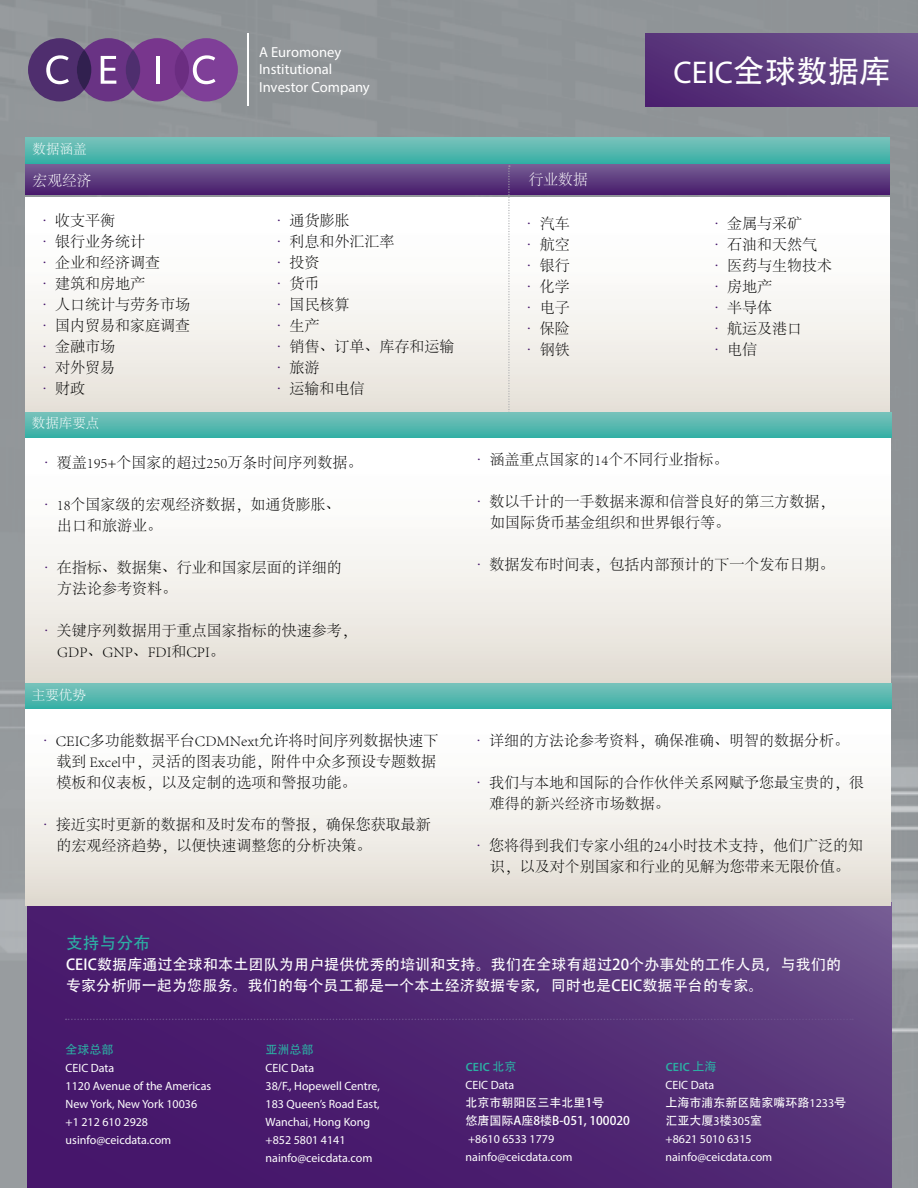
<style>
.page{position:relative;width:918px;height:1188px;background:#909598}
.page>*{position:absolute;margin:0;border:0;box-sizing:border-box;transform-origin:0 0}
.t1{font:31.5px "Adobe Heiti Std";color:#fff}
.t2{font:16.5px "Adobe Heiti Std";letter-spacing:.025em;color:#2cafa4}
.t3{font:300 15px/21px "Adobe Song Std";color:#000}
.t4{font:15px/21px "Adobe Heiti Std";letter-spacing:.01em;color:#fff}
.t5{font:300 15px "Adobe Song Std";color:#fff}
.t6{font:14.55px/17.5px "Myriad Pro";color:#fff}
.t7{font:300 13.5px "Adobe Song Std";color:#fff}
.t8{font:12px/18px "Myriad Pro";color:#fff}
.t9{font:12px/18px "Adobe Heiti Std";color:#fff}
.t10{font:12px "Adobe Heiti Std";color:#2cafa4}
.s1{color:#46166b}
.s2{font-family:"Myriad Pro"}
.s3{font-weight:600;color:#2cafa4}
.s4{font-family:"Adobe Heiti Std";color:#2cafa4}
</style>
<div class="page">
<svg style="left:27px;top:903px;width:864px;height:285px;background:#512974"></svg>
<svg style="left:66px;top:1019px;width:787px;height:1px"></svg>
<div style="left:645px;top:33px;width:273px;height:73px;background:linear-gradient(to right,#512973,#6b4f8b)"></div>
<hr style="left:248px;top:33px;width:1px;height:73px;background:#fff">
<div style="left:28px;top:38px;width:63px;height:63px;background:#4f2e6e;border-radius:50%"></div>
<div style="left:77px;top:38px;width:63px;height:63px;background:#693384;border-radius:50%"></div>
<div style="left:126px;top:38px;width:63px;height:63px;background:#78368d;border-radius:50%"></div>
<div style="left:175px;top:38px;width:63px;height:63px;background:#7f3f98;border-radius:50%"></div>
<div style="left:77px;top:50px;width:14px;height:40px;background:#31204f;border-radius:50%"></div>
<div style="left:126px;top:50px;width:14px;height:40px;background:#4e2e6e;border-radius:50%"></div>
<div style="left:175px;top:50px;width:14px;height:40px;background:#6b2d81;border-radius:50%"></div>
<svg style="left:46px;top:55px;width:23px;height:29px"></svg>
<svg style="left:193px;top:55px;width:23px;height:29px"></svg>
<svg style="left:101px;top:56px;width:15px;height:28px"></svg>
<hr style="left:156px;top:56px;width:3px;height:28px;background:#fff">
<svg style="left:26px;top:197px;width:864px;height:215px"></svg>
<div style="left:26px;top:163px;width:864px;height:32px;background:linear-gradient(to bottom,#796297,#481c6c)"></div>
<svg style="left:26px;top:138px;width:864px;height:25px;background:#57b8af"></svg>
<div style="left:26px;top:436px;width:865px;height:255px;background:linear-gradient(to bottom,#fff,#e4dfd5)"></div>
<svg style="left:508px;top:165px;width:2px;height:247px"></svg>
<div style="left:25px;top:703px;width:865px;height:202px;background:linear-gradient(to bottom,#fff,#e3ded5)"></div>
<div style="left:25px;top:412px;width:867px;height:26px;background:linear-gradient(to bottom,#7bc2bb,#38b0a6)"></div>
<div style="left:25px;top:683px;width:867px;height:26px;background:linear-gradient(to bottom,#7bc2bb,#38b0a6)"></div>
<p class="t7" style="left:33px;top:142px;width:55px">数据涵盖</p>
<p class="t6" style="left:259px;top:43px;width:112px">A Euromoney<br>Institutional<br>Investor Company</p>
<p class="t5" style="left:33px;top:173px;width:60px">宏观经济</p>
<p class="t5" style="left:529px;top:171px;width:60px">行业数据</p>
<p class="t3" style="left:37px;top:211px;width:80px"><span class="s1">•</span> 收支平衡</p>
<p class="t3" style="left:37px;top:232px;width:110px"><span class="s1">•</span> 银行业务统计</p>
<p class="t3" style="left:37px;top:253px;width:125px"><span class="s1">•</span> 企业和经济调查</p>
<p class="t3" style="left:37px;top:274px;width:110px"><span class="s1">•</span> 建筑和房地产</p>
<p class="t3" style="left:37px;top:295px;width:155px"><span class="s1">•</span> 人口统计与劳务市场</p>
<p class="t3" style="left:37px;top:316px;width:155px"><span class="s1">•</span> 国内贸易和家庭调查</p>
<p class="t3" style="left:37px;top:337px;width:80px"><span class="s1">•</span> 金融市场</p>
<p class="t3" style="left:37px;top:358px;width:80px"><span class="s1">•</span> 对外贸易</p>
<p class="t3" style="left:37px;top:379px;width:50px"><span class="s1">•</span> 财政</p>
<p class="t3" style="left:272px;top:211px;width:80px"><span class="s1">•</span> 通货膨胀</p>
<p class="t3" style="left:272px;top:232px;width:125px"><span class="s1">•</span> 利息和外汇汇率</p>
<p class="t3" style="left:272px;top:253px;width:50px"><span class="s1">•</span> 投资</p>
<p class="t3" style="left:272px;top:274px;width:50px"><span class="s1">•</span> 货币</p>
<p class="t3" style="left:272px;top:295px;width:80px"><span class="s1">•</span> 国民核算</p>
<p class="t3" style="left:272px;top:316px;width:50px"><span class="s1">•</span> 生产</p>
<p class="t3" style="left:272px;top:337px;width:185px"><span class="s1">•</span> 销售、订单、库存和运输</p>
<p class="t3" style="left:272px;top:358px;width:50px"><span class="s1">•</span> 旅游</p>
<p class="t3" style="left:272px;top:379px;width:95px"><span class="s1">•</span> 运输和电信</p>
<p class="t3" style="left:522px;top:214px;width:50px"><span class="s1">•</span> 汽车</p>
<p class="t3" style="left:522px;top:235px;width:50px"><span class="s1">•</span> 航空</p>
<p class="t3" style="left:522px;top:256px;width:50px"><span class="s1">•</span> 银行</p>
<p class="t3" style="left:522px;top:277px;width:50px"><span class="s1">•</span> 化学</p>
<p class="t3" style="left:522px;top:298px;width:50px"><span class="s1">•</span> 电子</p>
<p class="t3" style="left:522px;top:319px;width:50px"><span class="s1">•</span> 保险</p>
<p class="t3" style="left:522px;top:340px;width:50px"><span class="s1">•</span> 钢铁</p>
<p class="t7" style="left:32px;top:416px;width:69px">数据库要点</p>
<h1 class="t1" style="left:674px;top:53px;width:219px"><span class="s2">CEIC</span>全球数据库</h1>
<p class="t3" style="left:709px;top:214px;width:95px"><span class="s1">•</span> 金属与采矿</p>
<p class="t3" style="left:709px;top:235px;width:110px"><span class="s1">•</span> 石油和天然气</p>
<p class="t3" style="left:709px;top:256px;width:125px"><span class="s1">•</span> 医药与生物技术</p>
<p class="t3" style="left:709px;top:277px;width:65px"><span class="s1">•</span> 房地产</p>
<p class="t3" style="left:709px;top:298px;width:65px"><span class="s1">•</span> 半导体</p>
<p class="t3" style="left:709px;top:319px;width:95px"><span class="s1">•</span> 航运及港口</p>
<p class="t3" style="left:709px;top:340px;width:50px"><span class="s1">•</span> 电信</p>
<p class="t3" style="left:39px;top:453px;width:325px"><span class="s1">•</span> 覆盖195+个国家的超过250万条时间序列数据。</p>
<p class="t3" style="left:57px;top:495px;width:285px;text-indent:-19px"><span class="s1">•</span> 18个国家级的宏观经济数据，如通货膨胀、出口和旅游业。</p>
<p class="t3" style="left:57px;top:558px;width:286px;text-indent:-19px"><span class="s1">•</span> 在指标、数据集、行业和国家层面的详细的方法论参考资料。</p>
<p class="t3" style="left:57px;top:621px;width:301px;text-indent:-19px"><span class="s1">•</span> 关键序列数据用于重点国家指标的快速参考，<br>GDP、GNP、FDI和CPI。</p>
<p class="t7" style="left:32px;top:687px;width:55px">主要优势</p>
<p class="t3" style="left:56px;top:730px;width:384px;text-indent:-19px"><span class="s1">•</span> CEIC多功能数据平台CDMNext允许将时间序列数据快速下载到 Excel中，灵活的图表功能，附件中众多预设专题数据模板和仪表板，以及定制的选项和警报功能。</p>
<p class="t3" style="left:56px;top:814px;width:376px;text-indent:-19px"><span class="s1">•</span> 接近实时更新的数据和及时发布的警报，确保您获取最新的宏观经济趋势，以便快速调整您的分析决策。</p>
<p class="t3" style="left:471px;top:450px;width:258px"><span class="s1">•</span> 涵盖重点国家的14个不同行业指标。</p>
<p class="t3" style="left:490px;top:492px;width:346px;text-indent:-19px"><span class="s1">•</span> 数以千计的一手数据来源和信誉良好的第三方数据，如国际货币基金组织和世界银行等。</p>
<p class="t3" style="left:471px;top:555px;width:365px"><span class="s1">•</span> 数据发布时间表，包括内部预计的下一个发布日期。</p>
<p class="t3" style="left:471px;top:731px;width:380px"><span class="s1">•</span> 详细的方法论参考资料，确保准确、明智的数据分析。</p>
<p class="t3" style="left:490px;top:773px;width:376px;text-indent:-19px"><span class="s1">•</span> 我们与本地和国际的合作伙伴关系网赋予您最宝贵的，很难得的新兴经济市场数据。</p>
<p class="t3" style="left:471px;top:836px;width:393px;text-align:center"><span class="s1">•</span> 您将得到我们专家小组的24小时技术支持，他们广泛的知识，以及对个别国家和行业的见解为您带来无限价值。</p>
<p class="t2" style="left:66px;top:933px;width:86px">支持与分布</p>
<p class="t4" style="left:66px;top:954px;width:777px">CEIC数据库通过全球和本土团队为用户提供优秀的培训和支持。我们在全球有超过20个办事处的工作人员，与我们的专家分析师一起为您服务。我们的每个员工都是一个本土经济数据专家，同时也是CEIC数据平台的专家。</p>
<p class="t10" style="left:66px;top:1042px;width:50px">全球总部</p>
<p class="t8" style="left:66px;top:1059px;width:147px">CEIC Data<br>1120 Avenue of the Americas<br>New York, New York 10036 +1 212 610 2928 usinfo@ceicdata.com</p>
<p class="t10" style="left:266px;top:1042px;width:49px">亚洲总部</p>
<p class="t8" style="left:266px;top:1059px;width:116px">CEIC Data<br>38/F., Hopewell Centre,<br>183 Queen’s Road East,<br>Wanchai, Hong Kong +852 5801 4141 nainfo@ceicdata.com</p>
<p class="t8" style="left:466px;top:1058px;width:52px"><span class="s3">CEIC</span> <span class="s4">北京<br></span>CEIC Data</p>
<p class="t9" style="left:466px;top:1094px;width:166px">北京市朝阳区三丰北里1号<br>悠唐国际A座8楼B-051, 100020</p>
<p class="t8" style="left:466px;top:1130px;width:108px">+8610 6533 1779 nainfo@ceicdata.com</p>
<p class="t8" style="left:666px;top:1058px;width:52px"><span class="s3">CEIC</span> <span class="s4">上海<br></span>CEIC Data</p>
<p class="t9" style="left:666px;top:1094px;width:182px">上海市浦东新区陆家嘴环路<span class="s2">1233</span>号汇亚大厦<span class="s2">3</span>楼<span class="s2">305</span>室</p>
<p class="t8" style="left:666px;top:1130px;width:108px">+8621 5010 6315 nainfo@ceicdata.com</p>
</div>
